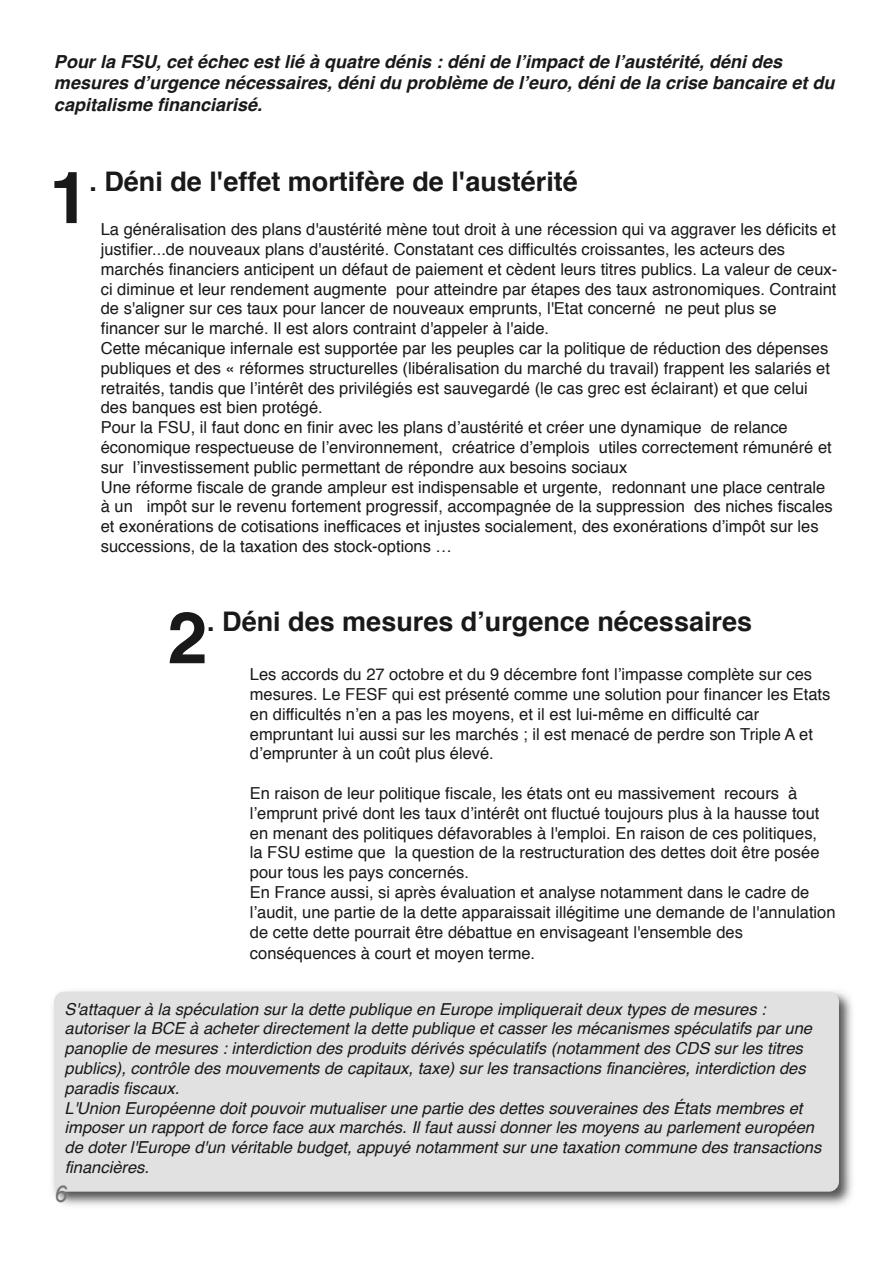
<style>
.page{position:relative;width:893px;height:1263px;background:#fff}
.page>*{position:absolute;margin:0;border:0;box-sizing:border-box;transform-origin:0 0}
.t1{font:700 72px "Helvetica";color:#191919}
.t2{font:700 27px "Helvetica";color:#191919}
.t3{font:italic 23.1px "Arial";color:#757575}
.t4{font:italic 700 18px/21.6px "Helvetica";color:#191919}
.t5{font:16.5px/19.8px "Helvetica";color:#191919}
.t6{font:italic 16.5px/19.8px "Helvetica";color:#191919}
</style>
<div class="page">
<img style="left:52px;top:991px;width:801px;height:215px">
<div style="left:54px;top:992px;width:785px;height:199px;background:#e1e1e1;border-radius:10px"></div>
<p class="t4" style="left:54px;top:52px;width:782px">Pour la FSU, cet échec est lié à quatre dénis : déni de l’impact de l’austérité, déni des mesures d’urgence nécessaires, déni du problème de l’euro, déni de la crise bancaire et du capitalisme financiarisé.</p>
<h1 class="t1" style="left:49px;top:168px;width:41px">1</h1>
<h2 class="t2" style="left:89px;top:170px;width:490px">. Déni de l'effet mortifère de l'austérité</h2>
<p class="t5" style="left:101px;top:221px;width:738px">La généralisation des plans d'austérité mène tout droit à une récession qui va aggraver les déficits et justifier...de nouveaux plans d'austérité. Constatant ces difficultés croissantes, les acteurs des marchés financiers anticipent un défaut de paiement et cèdent leurs titres publics. La valeur de ceux&shy;ci diminue et leur rendement augmente pour atteindre par étapes des taux astronomiques. Contraint de s'aligner sur ces taux pour lancer de nouveaux emprunts, l'Etat concerné ne peut plus se financer sur le marché. Il est alors contraint d'appeler à l'aide.<br>Cette mécanique infernale est supportée par les peuples car la politique de réduction des dépenses publiques et des « réformes structurelles (libéralisation du marché du travail) frappent les salariés et retraités, tandis que l’intérêt des privilégiés est sauvegardé (le cas grec est éclairant) et que celui des banques est bien protégé.<br>Pour la FSU, il faut donc en finir avec les plans d’austérité et créer une dynamique de relance économique respectueuse de l’environnement, créatrice d’emplois utiles correctement rémunéré et sur l’investissement public permettant de répondre aux besoins sociaux<br>Une réforme fiscale de grande ampleur est indispensable et urgente, redonnant une place centrale à un impôt sur le revenu fortement progressif, accompagnée de la suppression des niches fiscales et exonérations de cotisations inefficaces et injustes socialement, des exonérations d’impôt sur les successions, de la taxation des stock-options …</p>
<h1 class="t1" style="left:167px;top:608px;width:41px">2</h1>
<h2 class="t2" style="left:207px;top:610px;width:546px">. Déni des mesures d’urgence nécessaires</h2>
<p class="t5" style="left:250px;top:666px;width:582px">Les accords du 27 octobre et du 9 décembre font l’impasse complète sur ces mesures. Le FESF qui est présenté comme une solution pour financer les Etats en difficultés n’en a pas les moyens, et il est lui-même en difficulté car empruntant lui aussi sur les marchés ; il est menacé de perdre son Triple A et d’emprunter à un coût plus élevé.</p>
<p class="t5" style="left:250px;top:785px;width:587px">En raison de leur politique fiscale, les états ont eu massivement recours à l’emprunt privé dont les taux d’intérêt ont fluctué toujours plus à la hausse tout en menant des politiques défavorables à l'emploi. En raison de ces politiques,<br>la FSU estime que la question de la restructuration des dettes doit être posée pour tous les pays concernés.<br>En France aussi, si après évaluation et analyse notamment dans le cadre de l’audit, une partie de la dette apparaissait illégitime une demande de l'annulation de cette dette pourrait être débattue en envisageant l'ensemble des conséquences à court et moyen terme.</p>
<p class="t6" style="left:64px;top:1000px;width:758px">S'attaquer à la spéculation sur la dette publique en Europe impliquerait deux types de mesures : autoriser la BCE à acheter directement la dette publique et casser les mécanismes spéculatifs par une panoplie de mesures : interdiction des produits dérivés spéculatifs (notamment des CDS sur les titres publics), contrôle des mouvements de capitaux, taxe) sur les transactions financières, interdiction des paradis fiscaux.<br>L'Union Européenne doit pouvoir mutualiser une partie des dettes souveraines des États membres et imposer un rapport de force face aux marchés. Il faut aussi donner les moyens au parlement européen de doter l'Europe d'un véritable budget, appuyé notamment sur une taxation commune des transactions financières.</p>
<h3 class="t3" style="left:54px;top:1180px;width:14px">6</h3>
</div>
